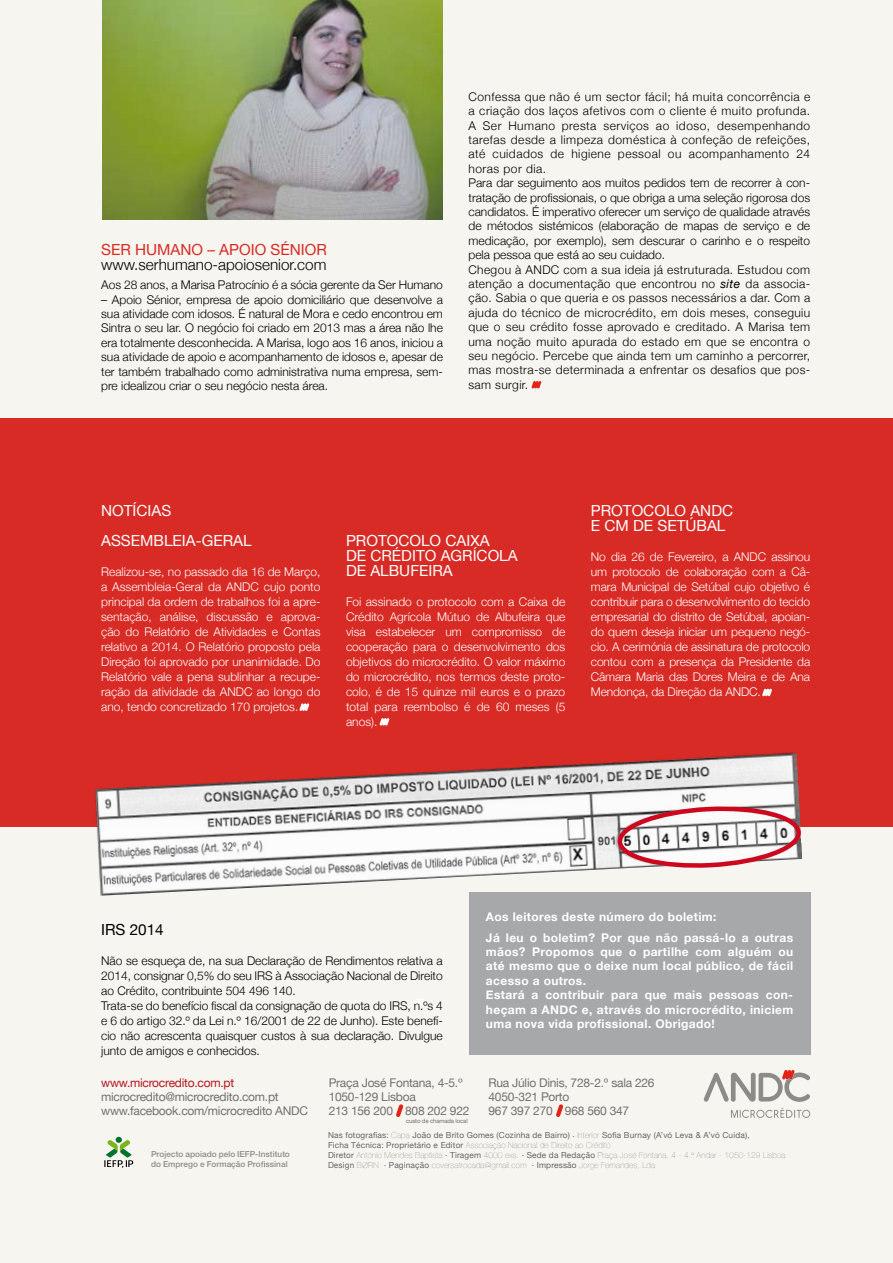
<style>
.page{position:relative;width:893px;height:1263px;background:#f7f5ef}
.page>*{position:absolute;margin:0;border:0;box-sizing:border-box;transform-origin:0 0}
.t1{font:15.3px/15px "Helvetica Neue";color:#fff}
.t2{font:300 15.3px "Helvetica Neue";color:#000}
.t3{font:15.3px "Helvetica Neue";color:#d82b25}
.t4{font:15.3px "Helvetica Neue";color:#000}
.t5{font:300 12px/14.4px "Helvetica Neue";letter-spacing:.03em;color:#000}
.t6{font:300 12px/15px "Helvetica Neue";color:#fff;text-align:justify}
.t7{font:300 12px/14.4px "Helvetica Neue";color:#000;text-align:justify}
.t8{font:700 12px/14.4px "Helvetica Neue";letter-spacing:.03em;color:#fff}
.t9{font:12px/14.4px "Helvetica Neue";letter-spacing:-.02em;color:#707173}
.t10{font:12px "Helvetica Neue";letter-spacing:-.02em;color:#b51621}
.t11{font:8.25px/9.9px "Helvetica Neue";letter-spacing:.02em;color:#646567}
.t12{font:500 8.25px/9.9px "Helvetica Neue";letter-spacing:.005em;color:#8b8c87}
.t13{font:6px "Helvetica Neue";letter-spacing:-.02em;color:#707173}
.s1{font-weight:400;font-style:italic}
.s2{font-weight:200}
</style>
<div class="page">
<div style="left:0;top:418px;width:893px;height:409px;background:#d82b25"></div>
<svg style="left:261px;top:1161px;width:4px;height:6px"></svg>
<svg style="left:704px;top:1070px;width:106px;height:48px"></svg>
<svg style="left:104px;top:1137px;width:29px;height:31px"></svg>
<svg style="left:414px;top:999px;width:9px;height:7px"></svg>
<svg style="left:396px;top:1104px;width:7px;height:13px"></svg>
<svg style="left:556px;top:1104px;width:7px;height:13px"></svg>
<img style="left:102px;top:0;width:341px;height:219px">
<img style="left:94px;top:752px;width:706px;height:144px">
<div style="left:469px;top:892px;width:341px;height:162px;background:#a7a8aa"></div>
<svg style="left:531px;top:381px;width:10px;height:7px"></svg>
<svg style="left:299px;top:703px;width:10px;height:8px"></svg>
<svg style="left:379px;top:718px;width:10px;height:7px"></svg>
<svg style="left:762px;top:689px;width:10px;height:7px"></svg>
<svg style="left:616px;top:806px;width:186px;height:64px"></svg>
<p class="t3" style="left:101px;top:241px;width:227px">Ser Humano – Apoio Sénior</p>
<p class="t2" style="left:101px;top:256px;width:227px">www.serhumano-apoiosenior.com</p>
<p class="t7" style="left:101px;top:277px;width:343px">Aos 28 anos, a Marisa Patrocínio é a sócia gerente da Ser Humano</p>
<p class="t7" style="left:101px;top:292px;width:343px">– Apoio Sénior, empresa de apoio domiciliário que desenvolve a sua atividade com idosos. É natural de Mora e cedo encontrou em Sintra o seu lar. O negócio foi criado em 2013 mas a área não lhe era totalmente desconhecida. A Marisa, logo aos 16 anos, iniciou a sua atividade de apoio e acompanhamento de idosos e, apesar de ter também trabalhado como administrativa numa empresa, sem&shy;pre idealizou criar o seu negócio nesta área.</p>
<p class="t5" style="left:468px;top:89px;width:343px">Confessa que não é um sector fácil; há muita concorrência e a criação dos laços afetivos com o cliente é muito profunda.<br>A Ser Humano presta serviços ao idoso, desempenhando tarefas desde a limpeza doméstica à confeção de refeições, até cuidados de higiene pessoal ou acompanhamento 24 horas por dia.<br>Para dar seguimento aos muitos pedidos tem de recorrer à con&shy;tratação de profissionais, o que obriga a uma seleção rigorosa dos candidatos. É imperativo oferecer um serviço de qualidade através de métodos sistémicos (elaboração de mapas de serviço e de medicação, por exemplo), sem descurar o carinho e o respeito pela pessoa que está ao seu cuidado.<br>Chegou à ANDC com a sua ideia já estruturada. Estudou com atenção a documentação que encontrou no <span class="s1">site</span> da associa&shy;ção. Sabia o que queria e os passos necessários a dar. Com a ajuda do técnico de microcrédito, em dois meses, conseguiu que o seu crédito fosse aprovado e creditado. A Marisa tem uma noção muito apurada do estado em que se encontra o seu negócio. Percebe que ainda tem um caminho a percorrer, mas mostra-se determinada a enfrentar os desafios que pos&shy;sam surgir.</p>
<p class="t1" style="left:101px;top:495px;width:152px;line-height:30px">Notíc ias<br>ASSEMBLEIA-GERAL</p>
<p class="t6" style="left:101px;top:564px;width:221px">Realizou-se, no passado dia 16 de Março, a Assembleia-Geral da ANDC cujo ponto principal da ordem de trabalhos foi a apre&shy;sentação, análise, discussão e aprova&shy;ção do Relatório de Atividades e Contas relativo a 2014. O Relatório proposto pela Direção foi aprovado por unanimidade. Do Relatório vale a pena sublinhar a recupe&shy;ração da atividade da ANDC ao longo do ano, tendo concretizado 170 projetos.</p>
<p class="t1" style="left:346px;top:532px;width:173px;text-indent:99px">CAIXA<br>DE CRÉDITO AGRÍCOLA<br>DE ALBUFEIRA</p>
<p class="t6" style="left:346px;top:594px;width:221px">Foi assinado o protocolo com a Caixa de Crédito Agrícola Mútuo de Albufeira que visa estabelecer um compromisso de cooperação para o desenvolvimento dos objetivos do microcrédito. O valor máximo do microcrédito, nos termos deste proto&shy;colo, é de 15 quinze mil euros e o prazo total para reembolso é de 60 meses (5 anos).</p>
<p class="t1" style="left:346px;top:532px;width:22px">PROTO</p>
<p class="t1" style="left:398px;top:532px;width:23px">COLO</p>
<p class="t1" style="left:591px;top:502px;width:22px">PROTO</p>
<p class="t1" style="left:643px;top:502px;width:23px">COLO</p>
<p class="t1" style="left:690px;top:502px;width:12px">AND</p>
<p class="t1" style="left:722px;top:502px;width:13px">C</p>
<p class="t1" style="left:591px;top:517px;width:127px">E CM DE SETÚBAL</p>
<p class="t6" style="left:591px;top:549px;width:221px">No dia 26 de Fevereiro, a ANDC assinou um protocolo de colaboração com a Câ&shy;mara Municipal de Setúbal cujo objetivo é contribuir para o desenvolvimento do tecido empresarial do distrito de Setúbal, apoian&shy;do quem deseja iniciar um pequeno negó&shy;cio. A cerimónia de assinatura de protocolo contou com a presença da Presidente da Câmara Maria das Dores Meira e de Ana Mendonça, da Direção da ANDC.</p>
<p class="t4" style="left:101px;top:920px;width:9px">IRS</p>
<p class="t4" style="left:130px;top:920px;width:36px">2014</p>
<p class="t7" style="left:101px;top:953px;width:343px;line-height:15px;text-align:left">Não se esqueça de, na sua Declaração de Rendimentos relativa a 2014, consignar 0,5% do seu IRS à Associação Nacional de Direito ao Crédito, contribuinte 504 496 140.<br>Trata-se do benefício fiscal da consignação de quota do IRS, n.ºs 4 e 6 do artigo 32.º da Lei n.º 16/2001 de 22 de Junho). Este benefí&shy;cio não acrescenta quaisquer custos à sua declaração. Divulgue junto de amigos e conhecidos.</p>
<p class="t8" style="left:486px;top:906px;width:309px;line-height:20.4px">Aos leitores deste número do boletim:<br>Já leu o boletim? Por que não passá-lo a outras</p>
<p class="t8" style="left:486px;top:944px;width:309px">mãos? Propomos que o partilhe com alguém ou até mesmo que o deixe num local público, de fácil acesso a outros.<br>Estará a contribuir para que mais pessoas con&shy;heçam a ANDC e, através do microcrédito, iniciem uma nova vida profissional. Obrigado!</p>
<p class="t10" style="left:101px;top:1075px;width:134px">www.microcredito.com.pt</p>
<p class="t9" style="left:101px;top:1089px;width:184px">microcredito@microcredito.com.pt www.facebook.com/microcredito AND</p>
<p class="t9" style="left:299px;top:1104px;width:10px">C</p>
<p class="t12" style="left:151px;top:1149px;width:140px">Projecto apoiado pelo IEFP-Instituto do Emprego e Formação Pro ssinal</p>
<p class="t9" style="left:329px;top:1075px;width:142px">Praça José Fontana, 4-5.º<br>1050-129 Lisboa<br>213 156 200 808 202 922</p>
<p class="t9" style="left:488px;top:1075px;width:168px">Rua Júlio Dinis, 728-2.º sala 226<br>4050-321 Porto<br>967 397 270 968 560 347</p>
<p class="t11" style="left:328px;top:1130px;width:459px">Nas fotografias: <span class="s2">Capa</span> João de Brito Gomes (Cozinha de Bairro) . <span class="s2">Interior</span> Sofia Burnay (A’vó Leva &amp; A’vó Cuida),<br>Ficha Técnica: Proprietário e Editor <span class="s2">Associação Nacional de Direito ao Crédito<br></span>Diretor <span class="s2">António Mendes Baptista</span> . Tiragem <span class="s2">4000 exs.</span> . Sede da Redação <span class="s2">Praça José Fontana, 4 - 4.º Andar - 1050-129 Lisboa </span>Design <span class="s2">BØRN</span> . Paginação <span class="s2">coversatrocada@gmail.com</span> . I mpressão <span class="s2">Jorge Fernandes, Lda</span></p>
<p class="t13" style="left:406px;top:1117px;width:63px">custo de chamada local</p>
</div>
